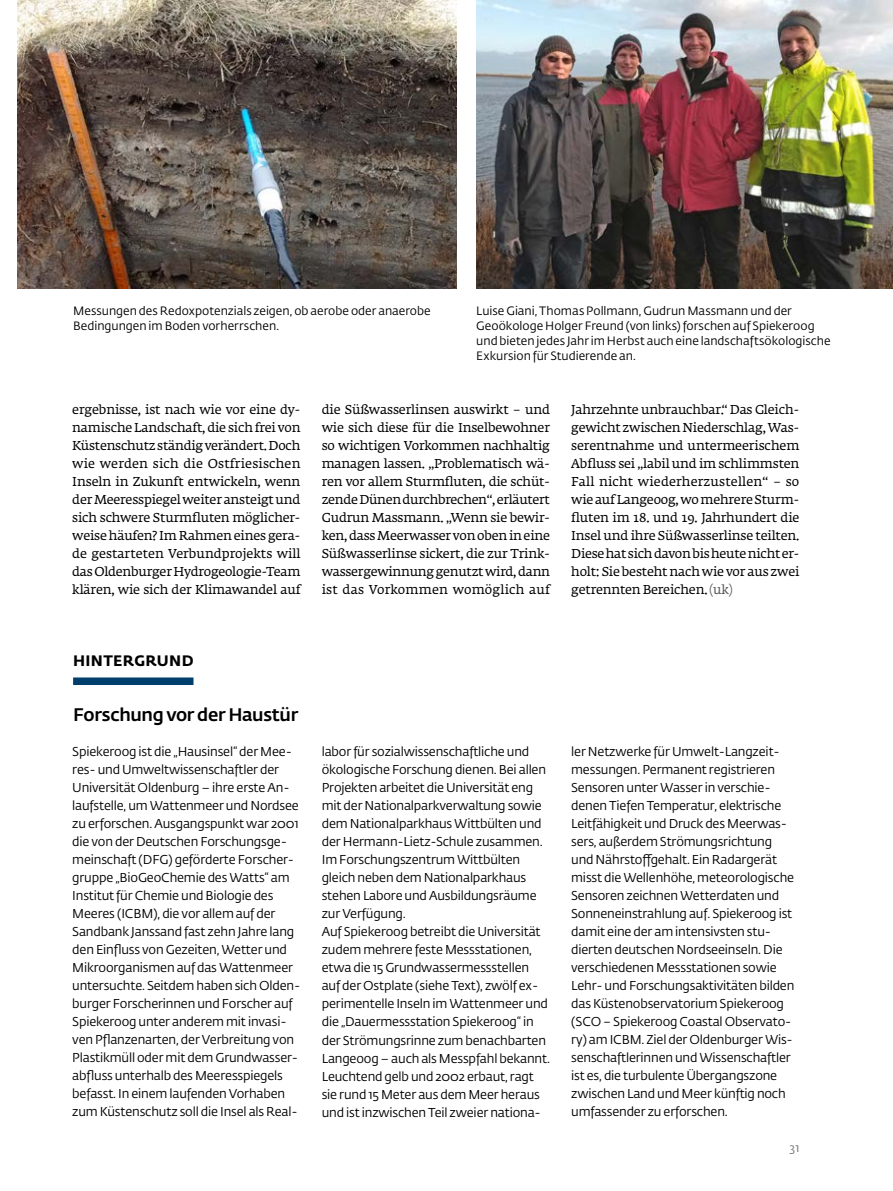
<style>
.page{position:relative;width:893px;height:1191px;background:#fff}
.page>*{position:absolute;margin:0;border:0;box-sizing:border-box;transform-origin:0 0}
.t1{font:500 18px "Fedra Sans Std";letter-spacing:-.015em;color:#000}
.t2{font:700 15px "Fedra Sans Std";letter-spacing:.025em;color:#000}
.t3{font:12.75px/18px "Fedra Sans Std";letter-spacing:-.015em;color:#000}
.t4{font:12.75px/18px "Fedra Serif A Std";letter-spacing:-.015em;color:#000;text-align:justify}
.t5{font:12px/15px "Fedra Sans Std";color:#000}
.t6{font:12px "Fedra Sans Std";color:#706f6f}
.s1{color:#575756}
.s2{font-family:"Fedra Serif A Std"}
</style>
<div class="page">
<img style="left:17px;top:0;width:439px;height:288px">
<div style="left:73px;top:677px;width:120px;height:8px;background:#003f6b"></div>
<img style="left:476px;top:0;width:417px;height:288px">
<p class="t5" style="left:73px;top:304px;width:359px">Messungen des Redoxpotenzials zeigen, ob aerobe oder anaerobe<br>Bedingungen im Boden vorherrschen.</p>
<p class="t5" style="left:476px;top:304px;width:356px">Luise Giani, Thomas Pollmann, Gudrun Massmann und der Geoökologe Holger Freund (von links) forschen auf Spiekeroog und bieten jedes Jahr im Herbst auch eine landschaftsökologische Exkursion für Studierende an.</p>
<p class="t4" style="left:72px;top:402px;width:230px">ergebnisse, ist nach wie vor eine dy&shy;namische Landschaft, die sich frei von Küstenschutz ständig verändert. Doch wie werden sich die Ostfriesischen Inseln in Zukunft entwickeln, wenn der Meeresspiegel weiter ansteigt und sich schwere Sturmfluten möglicher&shy;weise häufen? Im Rahmen eines gera&shy;de gestarteten Verbundprojekts will das Oldenburger Hydrogeologie-Team klären, wie sich der Klimawandel auf</p>
<p class="t4" style="left:322px;top:402px;width:230px">die Süßwasserlinsen auswirkt – und wie sich diese für die Inselbewohner so wichtigen Vorkommen nachhaltig managen lassen. „Problematisch wä&shy;ren vor allem Sturmfluten, die schüt&shy;zende Dünen durchbrechen“, erläutert Gudrun Massmann. „Wenn sie bewir&shy;ken, dass Meerwasser von oben in eine Süßwasserlinse sickert, die zur Trink&shy;wassergewinnung genutzt wird, dann ist das Vorkommen womöglich auf</p>
<p class="t4" style="left:571px;top:402px;width:230px">Jahrzehnte unbrauchbar.“ Das Gleich&shy;gewicht zwischen Niederschlag, Was&shy;serentnahme und untermeerischem Abfluss sei „labil und im schlimmsten Fall nicht wiederherzustellen“ – so wie auf Langeoog, wo mehrere Sturm&shy;fluten im 18. und 19. Jahrhundert die Insel und ihre Süßwasserlinse teilten.<br>Diese hat sich davon bis heute nicht er&shy;holt: Sie besteht nach wie vor aus zwei getrennten Bereichen. <span class="s1">(uk)</span></p>
<p class="t2" style="left:73px;top:651px;width:122px">HINTERGRUND</p>
<h1 class="t1" style="left:73px;top:703px;width:227px">Forschung vor der Haustür</h1>
<p class="t3" style="left:72px;top:743px;width:230px">Spiekeroog ist die „Hausinsel“ der Mee&shy;res- und Umweltwissenschaftler der Universität Oldenburg – ihre erste An&shy;laufstelle, um Wattenmeer und Nordsee zu erforschen. Ausgangspunkt war 2001 die von der Deutschen Forschungsge&shy;meinschaft (DFG) geförderte Forscher&shy;gruppe „BioGeoChemie des Watts“ am Institut für Chemie und Biologie des Meeres (ICBM), die vor allem auf der Sandbank Janssand fast zehn Jahre lang den Einfluss von Gezeiten, Wetter und Mikroorganismen auf das Wattenmeer untersuchte. Seitdem haben sich Olden&shy;burger Forscherinnen und Forscher auf Spiekeroog unter anderem mit invasi&shy;ven Pflanzenarten, der Verbreitung von Plastikmüll oder mit dem Grundwasser&shy;abfluss unterhalb des Meeresspiegels befasst. In einem laufenden Vorhaben zum Küstenschutz soll die Insel als Real-</p>
<p class="t3" style="left:322px;top:743px;width:230px">labor für sozialwissenschaftliche und ökologische Forschung dienen. Bei allen Projekten arbeitet die Universität eng mit der Nationalparkverwaltung sowie dem Nationalparkhaus Wittbülten und der Hermann-Lietz-Schule zusammen.<br>Im Forschungszentrum Wittbülten gleich neben dem Nationalparkhaus stehen Labore und Ausbildungsräume zur Verfügung.<br>Auf Spiekeroog betreibt die Universität zudem mehrere feste Messstationen, etwa die 15 Grundwassermessstellen auf der Ostplate (siehe Text), zwölf ex&shy;perimentelle Inseln im Wattenmeer und die „Dauermessstation Spiekeroog“ in der Strömungsrinne zum benachbarten Langeoog – auch als Messpfahl bekannt.<br>Leuchtend gelb und 2002 erbaut, ragt sie rund 15 Meter aus dem Meer heraus und ist inzwischen Teil zweier nationa-</p>
<p class="t3" style="left:571px;top:743px;width:225px">ler Netzwerke für Umwelt-Langzeit&shy;messungen. Permanent registrieren Sensoren unter Wasser in verschie&shy;denen Tiefen Temperatur, elektrische Leitfähigkeit und Druck des Meerwas&shy;sers, außerdem Strömungsrichtung und Nährstoffgehalt. Ein Radargerät misst die Wellenhöhe, meteorologische Sensoren zeichnen Wetterdaten und Sonneneinstrahlung auf. Spiekeroog ist damit eine der am intensivsten stu&shy;dierten deutschen Nordseeinseln. Die verschiedenen Messstationen sowie Lehr- und Forschungsaktivitäten bilden das Küstenobservatorium Spiekeroog (SCO <span class="s2">–</span> Spiekeroog Coastal Observato&shy;ry) am ICBM. Ziel der Oldenburger Wis&shy;senschaftlerinnen und Wissenschaftler ist es, die turbulente Übergangszone zwischen Land und Meer künftig noch umfassender zu erforschen.</p>
<p class="t6" style="left:790px;top:1140px;width:11px">31</p>
</div>
